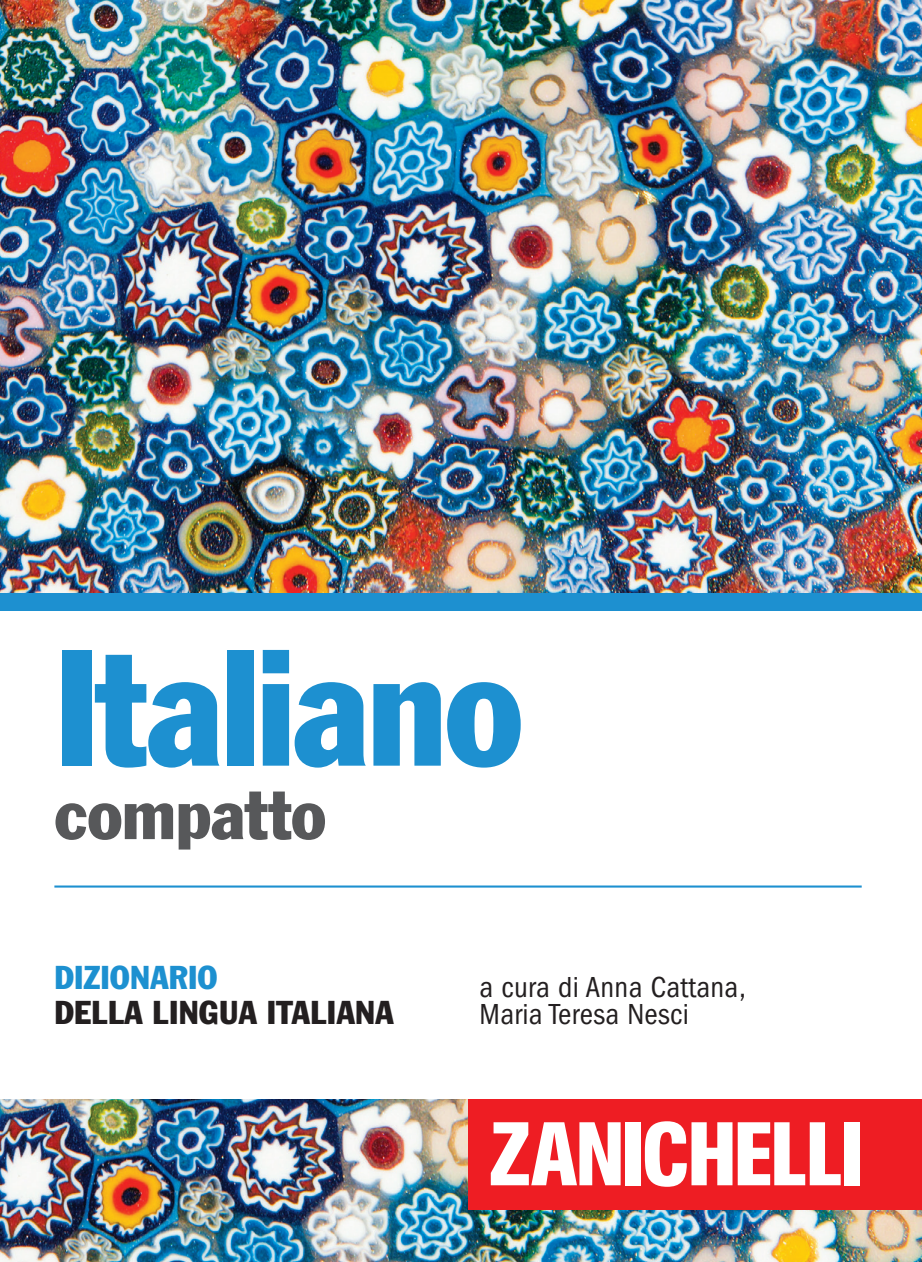
<style>
.page{position:relative;width:922px;height:1262px;background:#fff}
.page>*{position:absolute;margin:0;border:0;box-sizing:border-box;transform-origin:0 0}
.t1{font:condensed 162.5px "Franklin Gothic Std";letter-spacing:-.02em;color:#1d90d0}
.t2{font:condensed 69.75px "Franklin Gothic Std";letter-spacing:-.005em;color:#57585a;scale:1.04 1}
.t3{font:condensed 32.5px "Franklin Gothic Std";letter-spacing:.01em;color:#231f20;scale:1.04 1}
.t4{font:condensed 32.5px "Franklin Gothic Std";letter-spacing:.01em;color:#1d90d0;scale:1.04 1}
.t5{font:condensed 30px/27.5px "ITC Franklin Gothic Std";letter-spacing:.01em;color:#231f20}
</style>
<div class="page">
<img style="left:0;top:1099px;width:921px;height:162px">
<div style="left:468px;top:1098px;width:453px;height:111px;background:#ee1d23"></div>
<svg style="left:490px;top:1122px;width:130px;height:63px"></svg>
<div style="left:625px;top:1122px;width:15px;height:63px;background:#fff"></div>
<svg style="left:644px;top:1121px;width:196px;height:65px"></svg>
<div style="left:843px;top:1122px;width:16px;height:63px;background:#fff"></div>
<img style="left:0;top:0;width:921px;height:593px">
<div style="left:0;top:609px;width:921px;height:490px;background:#fff"></div>
<hr style="left:54px;top:885px;width:807px;height:2px;background:#1d90d0">
<div style="left:0;top:593px;width:921px;height:17px;background:#1d90d0"></div>
<h1 class="t1" style="left:54px;top:609px;width:470px">Italiano</h1>
<h2 class="t2" style="left:54px;top:771px;width:263px">compatto</h2>
<p class="t4" style="left:54px;top:957px;width:158px">DIZIONARIO</p>
<p class="t3" style="left:54px;top:992px;width:328px">DELLA LINGUA ITALIANA</p>
<p class="t5" style="left:479px;top:973px;width:268px">a cura di Anna Cattana,<br>Maria Teresa Nesci</p>
</div>
